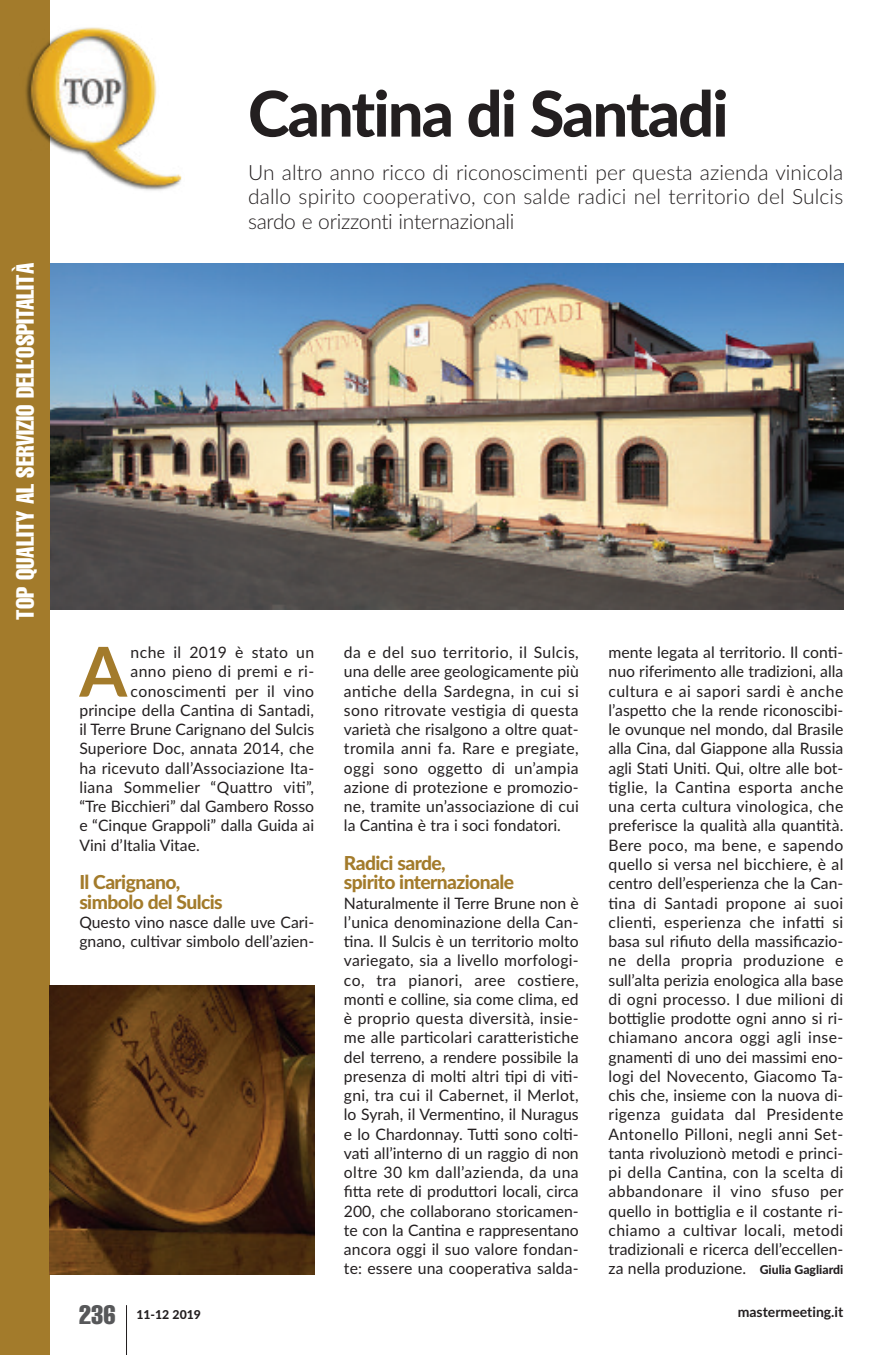
<style>
.page{position:relative;width:893px;height:1355px;background:#fff}
.page>*{position:absolute;margin:0;border:0;box-sizing:border-box;transform-origin:0 0}
.t1{font:700 68.77px "Lato";color:#a37b2b}
.t2{font:800 63px "Lato";letter-spacing:-.03em;color:#231f20}
.t3{font:extra-condensed 26.25px "Helvetica";color:#57585a}
.t4{font:extra-condensed 24.5px "Helvetica";color:#fff}
.t5{font:300 21px/24.5px "Lato";letter-spacing:-.015em;color:#231f20;text-align:justify}
.t6{font:800 19.25px/19.2px "Lato";letter-spacing:-.03em;color:#a37b2b}
.t7{font:15.75px/19.2px "Lato";color:#231f20;text-align:justify}
.t8{font:15.75px "Lato";letter-spacing:.025em;color:#231f20}
.t9{font:700 14px "Lato";color:#231f20}
.t10{font:800 12.25px "Lato";color:#231f20}
.s1{font-weight:800;font-size:12.25px}
</style>
<div class="page">
<img style="left:50px;top:263px;width:793px;height:346px">
<div style="left:0;top:0;width:50px;height:1354px;background:#a37b2b"></div>
<hr style="left:126px;top:1305px;width:1px;height:49px;background:#231f20">
<img style="left:25px;top:27px;width:157px;height:164px">
<img style="left:50px;top:985px;width:264px;height:289px">
<h3 class="t4" style="left:16px;top:620px;width:358px;rotate:-90deg">TOP QUALITY AL SERVIZIO DELL’OSPITALITÀ</h3>
<h2 class="t2" style="left:248px;top:78px;width:482px">Cantina di Santadi</h2>
<h3 class="t5" style="left:248px;top:160px;width:597px">Un altro anno ricco di riconoscimenti per questa azienda vinicola dallo spirito cooperativo, con salde radici nel territorio del Sulcis sardo e orizzonti internazionali</h3>
<h1 class="t1" style="left:79px;top:632px;width:49px">A</h1>
<p class="t8" style="left:131px;top:643px;width:185px">nche il 2019 è stato un</p>
<p class="t8" style="left:131px;top:662px;width:185px">anno pieno di premi e ri-</p>
<p class="t8" style="left:131px;top:682px;width:185px">conoscimenti per il vino</p>
<p class="t7" style="left:79px;top:700px;width:236px">principe della Cantina di Santadi,</p>
<p class="t7" style="left:79px;top:720px;width:236px">il Terre Brune Carignano del Sulcis</p>
<p class="t7" style="left:79px;top:739px;width:236px">Superiore Doc, annata 2014, che</p>
<p class="t7" style="left:79px;top:758px;width:236px">ha ricevuto dall’Associazione Ita-</p>
<p class="t8" style="left:79px;top:778px;width:236px">liana Sommelier “Quattro viti”,</p>
<p class="t7" style="left:79px;top:797px;width:236px">“Tre Bicchieri” dal Gambero Rosso</p>
<p class="t7" style="left:79px;top:816px;width:236px">e “Cinque Grappoli” dalla Guida ai</p>
<p class="t7" style="left:79px;top:835px;width:122px">Vini d’Italia Vitae.</p>
<p class="t6" style="left:79px;top:873px;width:145px">Il Carignano, simbolo del Sulcis</p>
<p class="t7" style="left:79px;top:912px;width:236px">Questo vino nasce dalle uve Cari&shy;gnano, cultivar simbolo dell’azien-</p>
<p class="t7" style="left:344px;top:643px;width:236px">da e del suo territorio, il Sulcis, una delle aree geologicamente più antiche della Sardegna, in cui si sono ritrovate vestigia di questa varietà che risalgono a oltre quat&shy;tromila anni fa. Rare e pregiate, oggi sono oggetto di un’ampia azione di protezione e promozio&shy;ne, tramite un’associazione di cui la Cantina è tra i soci fondatori.</p>
<p class="t6" style="left:344px;top:853px;width:172px">Radici sarde,<br>spirito internazionale</p>
<p class="t7" style="left:344px;top:893px;width:236px">Naturalmente il Terre Brune non è l’unica denominazione della Can&shy;tina. Il Sulcis è un territorio molto variegato, sia a livello morfologi&shy;co, tra pianori, aree costiere, monti e colline, sia come clima, ed è proprio questa diversità, insie&shy;me alle particolari caratteristiche del terreno, a rendere possibile la presenza di molti altri tipi di viti&shy;gni, tra cui il Cabernet, il Merlot, lo Syrah, il Vermentino, il Nuragus e lo Chardonnay. Tutti sono colti&shy;vati all’interno di un raggio di non oltre 30 km dall’azienda, da una fitta rete di produttori locali, circa 200, che collaborano storicamen&shy;te con la Cantina e rappresentano ancora oggi il suo valore fondan&shy;te: essere una cooperativa salda-</p>
<p class="t7" style="left:609px;top:643px;width:237px">mente legata al territorio. Il conti&shy;nuo riferimento alle tradizioni, alla cultura e ai sapori sardi è anche l’aspetto che la rende riconoscibi&shy;le ovunque nel mondo, dal Brasile alla Cina, dal Giappone alla Russia agli Stati Uniti. Qui, oltre alle bot&shy;tiglie, la Cantina esporta anche una certa cultura vinologica, che preferisce la qualità alla quantità.<br>Bere poco, ma bene, e sapendo quello si versa nel bicchiere, è al centro dell’esperienza che la Can&shy;tina di Santadi propone ai suoi clienti, esperienza che infatti si basa sul rifiuto della massificazio&shy;ne della propria produzione e sull’alta perizia enologica alla base di ogni processo. I due milioni di bottiglie prodotte ogni anno si ri&shy;chiamano ancora oggi agli inse&shy;gnamenti di uno dei massimi eno&shy;logi del Novecento, Giacomo Ta&shy;chis che, insieme con la nuova di&shy;rigenza guidata dal Presidente Antonello Pilloni, negli anni Set&shy;tanta rivoluzionò metodi e princi&shy;pi della Cantina, con la scelta di abbandonare il vino sfuso per quello in bottiglia e il costante ri&shy;chiamo a cultivar locali, metodi tradizionali e ricerca dell’eccellen&shy;za nella produzione. <span class="s1">Giulia Gagliardi</span></p>
<h3 class="t3" style="left:79px;top:1305px;width:38px">236</h3>
<p class="t10" style="left:136px;top:1307px;width:66px">11-12 2019</p>
<p class="t9" style="left:738px;top:1303px;width:107px">mastermeeting.it</p>
</div>
